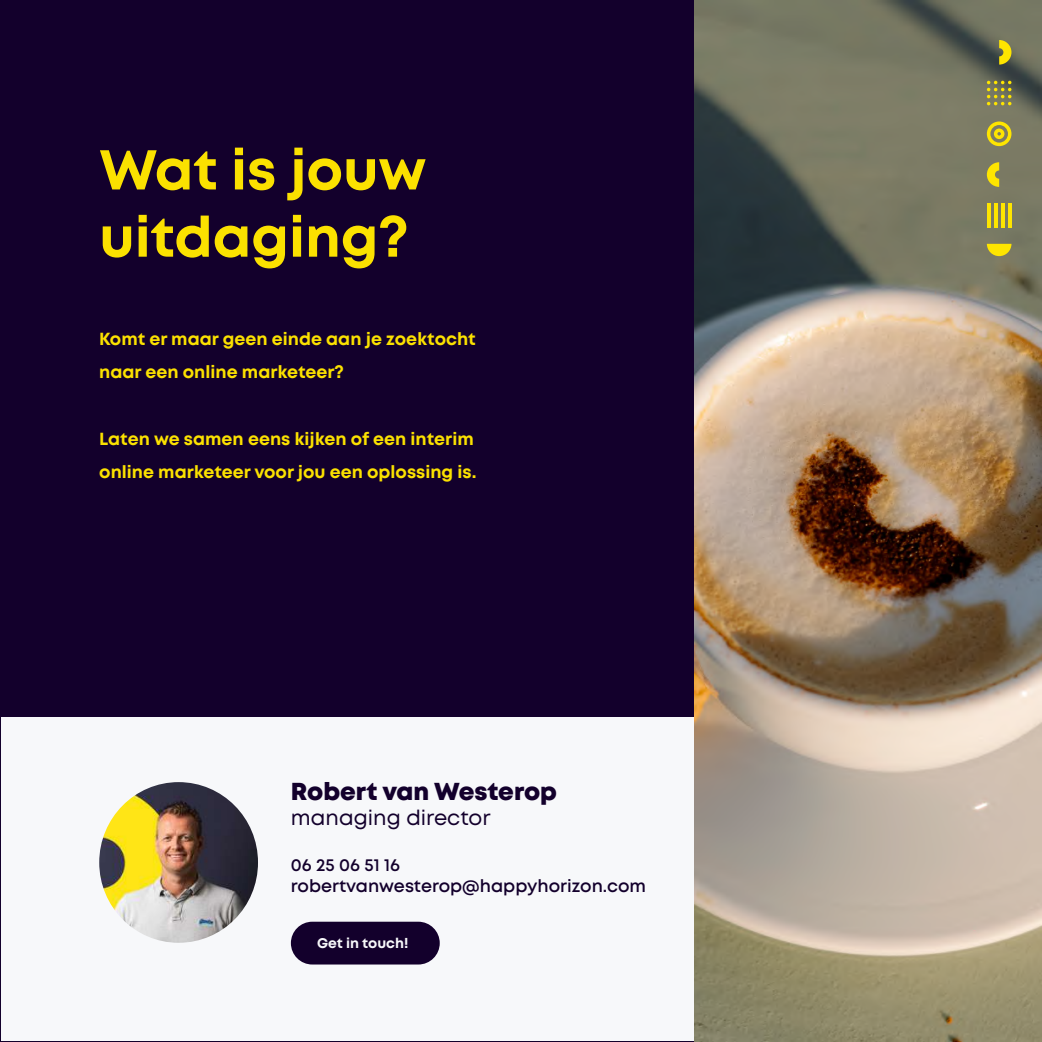
<style>
.page{position:relative;width:1042px;height:1042px;background:#fff}
.page>*{position:absolute;margin:0;border:0;box-sizing:border-box;transform-origin:0 0}
.t1{font:700 56px/67.2px "Mont";color:#fbe100}
.t2{font:800 24.5px "Mont";color:#13002c}
.t3{font:21px "Mont";color:#13002c}
.t4{font:700 17.5px/33.2px "Mont";color:#fbe100}
.t5{font:600 17.5px/21px "Mont";color:#13002c}
.t6{font:700 14px "Mont";color:#f7f8fa}
</style>
<div class="page">
<div style="left:0;top:0;width:694px;height:1042px;background:#13002c"></div>
<img style="left:694px;top:0;width:348px;height:1042px">
<div style="left:1px;top:718px;width:693px;height:323px;background:#f7f8fa"></div>
<img style="left:99px;top:782px;width:159px;height:161px">
<div style="left:291px;top:921px;width:149px;height:43px;background:#13002c;border-radius:21px"></div>
<svg style="left:999px;top:40px;width:12px;height:25px"></svg>
<svg style="left:987px;top:81px;width:24px;height:24px"></svg>
<svg style="left:987px;top:121px;width:24px;height:25px"></svg>
<svg style="left:987px;top:162px;width:12px;height:25px"></svg>
<hr style="left:1008px;top:203px;width:3px;height:25px;background:#fee500">
<hr style="left:1001px;top:203px;width:3px;height:25px;background:#fee500">
<hr style="left:994px;top:203px;width:3px;height:25px;background:#fee500">
<hr style="left:987px;top:203px;width:3px;height:25px;background:#fee500">
<svg style="left:987px;top:244px;width:24px;height:12px"></svg>
<h1 class="t1" style="left:99px;top:136px;width:328px">Wat is jouw uitdaging?</h1>
<p class="t4" style="left:99px;top:322px;width:378px">Komt er maar geen einde aan je zoektocht naar een online marketeer?</p>
<p class="t4" style="left:99px;top:422px;width:379px">Laten we samen eens kijken of een interim online marketeer voor jou een oplossing is.</p>
<h2 class="t2" style="left:291px;top:775px;width:268px">Robert van Westerop</h2>
<p class="t3" style="left:291px;top:804px;width:201px">managing director</p>
<p class="t5" style="left:291px;top:855px;width:357px">06 25 06 51 16 robertvanwesterop@happyhorizon.com</p>
<p class="t6" style="left:317px;top:934px;width:93px">Get in touch!</p>
</div>
